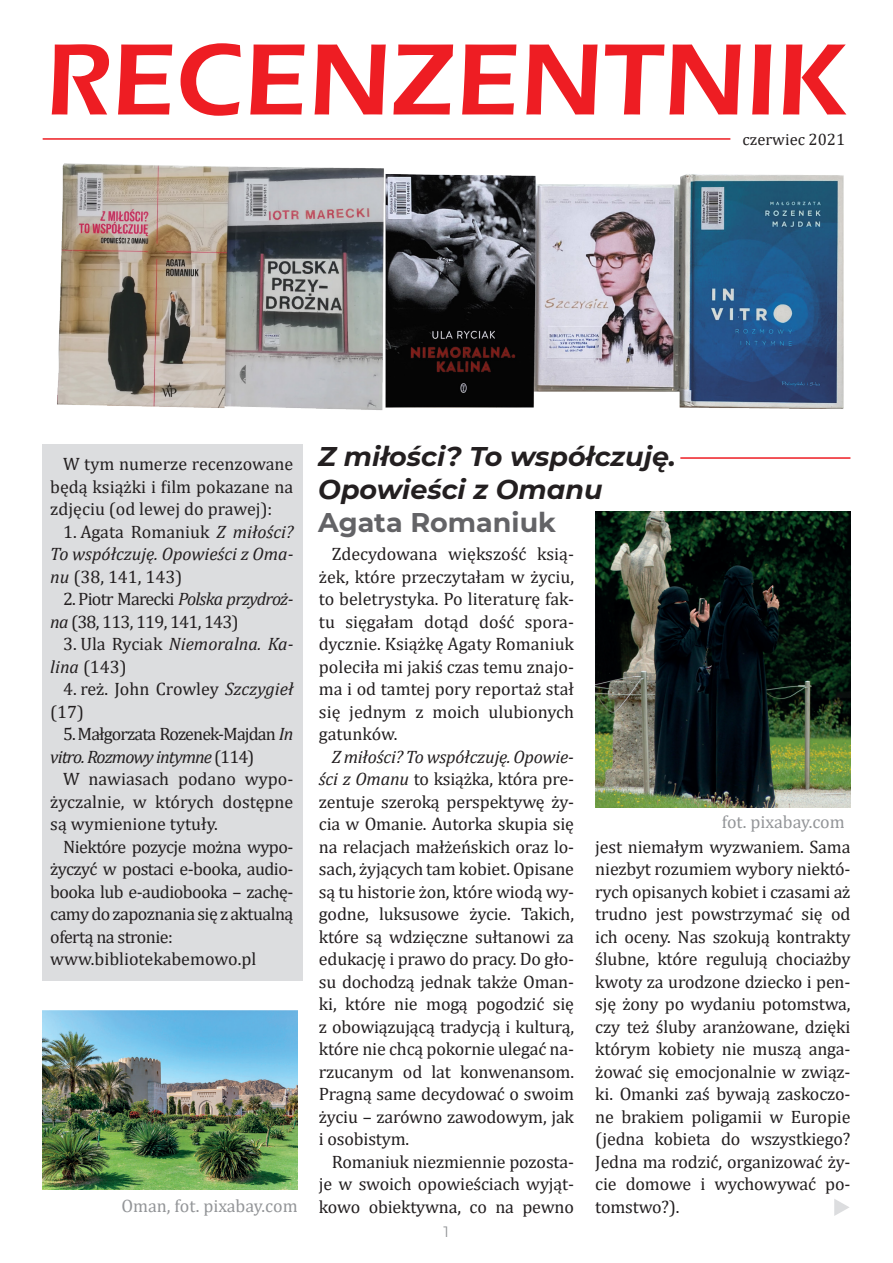
<style>
.page{position:relative;width:893px;height:1263px;background:#fff}
.page>*{position:absolute;margin:0;border:0;box-sizing:border-box;transform-origin:0 0}
.t1{font:600 105px "Eras ITC";color:#ee1d23}
.Tytuły{font:italic 700 27px/33px "Montserrat";color:#231f20}
.Autorzy{font:700 27px "Montserrat";color:#636366}
.Treść{font:18px/22.5px "Cambria";letter-spacing:-.01em;color:#231f20;text-align:justify}
.Treść-2{font:italic 18px/22.5px "Cambria";color:#231f20;text-align:justify}
.Treść-3{font:18px/22.5px "Cambria";letter-spacing:-.05em;color:#231f20}
.Treść-4{font:18px/22.5px "Cambria";letter-spacing:-.04em;color:#231f20}
.Podpis_zdjęcia{font:18px "Cambria";color:#939598}
.Inne{font:16.5px "Cambria";color:#231f20}
.t2{font:15px "Montserrat";color:#939598}
.s1{font-style:normal}
.s2{font-style:italic}
</style>
<div class="page">
<div style="left:43px;top:444px;width:260px;height:536px;background:#dcdddf"></div>
<img style="left:57px;top:163px;width:787px;height:247px">
<svg style="left:834px;top:1199px;width:15px;height:17px"></svg>
<hr style="left:43px;top:138px;width:687px;height:2px;background:#ee1d23">
<hr style="left:680px;top:457px;width:170px;height:2px;background:#ee1d23">
<img style="left:43px;top:1010px;width:255px;height:179px">
<img style="left:595px;top:511px;width:255px;height:297px">
<p class="t1" style="left:46px;top:20px;width:803px">RECENZENTNIK</p>
<p class="Inne" style="left:743px;top:129px;width:104px">czerwiec 2021</p>
<p class="Treść" style="left:50px;top:453px;width:245px;text-indent:13px">W tym numerze recenzowane będą książki i film pokazane na zdjęciu (od lewej do prawej):</p>
<p class="Treść-2" style="left:50px;top:519px;width:245px;text-indent:13px"><span class="s1">1. Agata Romaniuk</span> Z miłości?<br>To współczuję. Opowieści z Oma&shy;nu <span class="s1">(38, 141, 143)</span></p>
<p class="Treść-4" style="left:50px;top:588px;width:245px;text-indent:13px">2. Piotr Marecki <span class="s2">Polska przydroż&shy;na</span> (38, 113, 119, 141, 143)</p>
<p class="Treść-2" style="left:50px;top:632px;width:245px;text-indent:13px"><span class="s1">3. Ula Ryciak</span> Niemoralna. Ka&shy;lina <span class="s1">(143)</span></p>
<p class="Treść" style="left:50px;top:678px;width:245px;text-indent:13px">4. reż. John Crowley <span class="s2">Szczygieł </span>(17)</p>
<p class="Treść-3" style="left:50px;top:723px;width:245px;text-indent:13px">5. Małgorzata Rozenek‑Majdan <span class="s2">In vitro. Rozmowy intymne</span> (114)</p>
<p class="Treść" style="left:50px;top:768px;width:245px;text-indent:13px">W nawiasach podano wypo‑ życzalnie, w których dostępne są wymienione tytuły.</p>
<p class="Treść" style="left:50px;top:835px;width:245px;text-indent:13px">Niektóre pozycje można wypo‑ życzyć w postaci e-booka, audio‑ booka lub e-audiobooka – zachę‑ camy do zapoznania się zaktualną ofertą na stronie:</p>
<p class="Treść" style="left:50px;top:948px;width:208px">www.bibliotekabemowo.pl</p>
<p class="Podpis_zdjęcia" style="left:121px;top:1195px;width:178px">Oman, fot. pixabay.com</p>
<p class="Tytuły" style="left:318px;top:438px;width:359px">Z miłości? To współczuję.<br>Opowieści z Omanu</p>
<p class="Autorzy" style="left:318px;top:503px;width:239px">Agata Romaniuk</p>
<p class="Treść" style="left:319px;top:543px;width:257px;text-indent:13px">Zdecydowana większość ksią‑ żek, które przeczytałam w życiu, to beletrystyka. Po literaturę fak‑ tu sięgałam dotąd dość spora‑ dycznie. Książkę Agaty Romaniuk poleciła mi jakiś czas temu znajo‑ ma i od tamtej pory reportaż stał się jednym z moich ulubionych gatunków.</p>
<p class="Treść" style="left:319px;top:745px;width:257px;text-indent:13px"><span class="s2">Z miłości? To współczuję. Opowie&shy;ści z Omanu</span> to książka, która pre‑ zentuje szeroką perspektywę ży‑ cia w Omanie. Autorka skupia się na relacjach małżeńskich oraz lo‑ sach, żyjących tam kobiet. Opisane są tu historie żon, które wiodą wy‑ godne, luksusowe życie. Takich, które są wdzięczne sułtanowi za edukację i prawo do pracy. Do gło‑ su dochodzą jednak także Oman‑ ki, które nie mogą pogodzić się z obowiązującą tradycją i kulturą, które nie chcą pokornie ulegać na‑ rzucanym od lat konwenansom.<br>Pragną same decydować o swoim życiu – zarówno zawodowym, jak i osobistym.</p>
<p class="Treść" style="left:319px;top:1150px;width:257px;text-indent:13px">Romaniuk niezmiennie pozosta‑ je w swoich opowieściach wyjąt‑ kowo obiektywna, co na pewno</p>
<p class="Podpis_zdjęcia" style="left:722px;top:812px;width:125px">fot. pixabay.com</p>
<p class="Treść" style="left:595px;top:835px;width:257px">jest niemałym wyzwaniem. Sama niezbyt rozumiem wybory niektó‑ rych opisanych kobiet i czasami aż trudno jest powstrzymać się od ich oceny. Nas szokują kontrakty ślubne, które regulują chociażby kwoty za urodzone dziecko i pen‑ sję żony po wydaniu potomstwa, czy też śluby aranżowane, dzięki którym kobiety nie muszą anga‑ żować się emocjonalnie w związ‑ ki. Omanki zaś bywają zaskoczo‑ ne brakiem poligamii w Europie (jedna kobieta do wszystkiego?<br>Jedna ma rodzić, organizować ży‑ cie domowe i wychowywać po‑ tomstwo?).</p>
<p class="t2" style="left:443px;top:1221px;width:7px">1</p>
</div>
